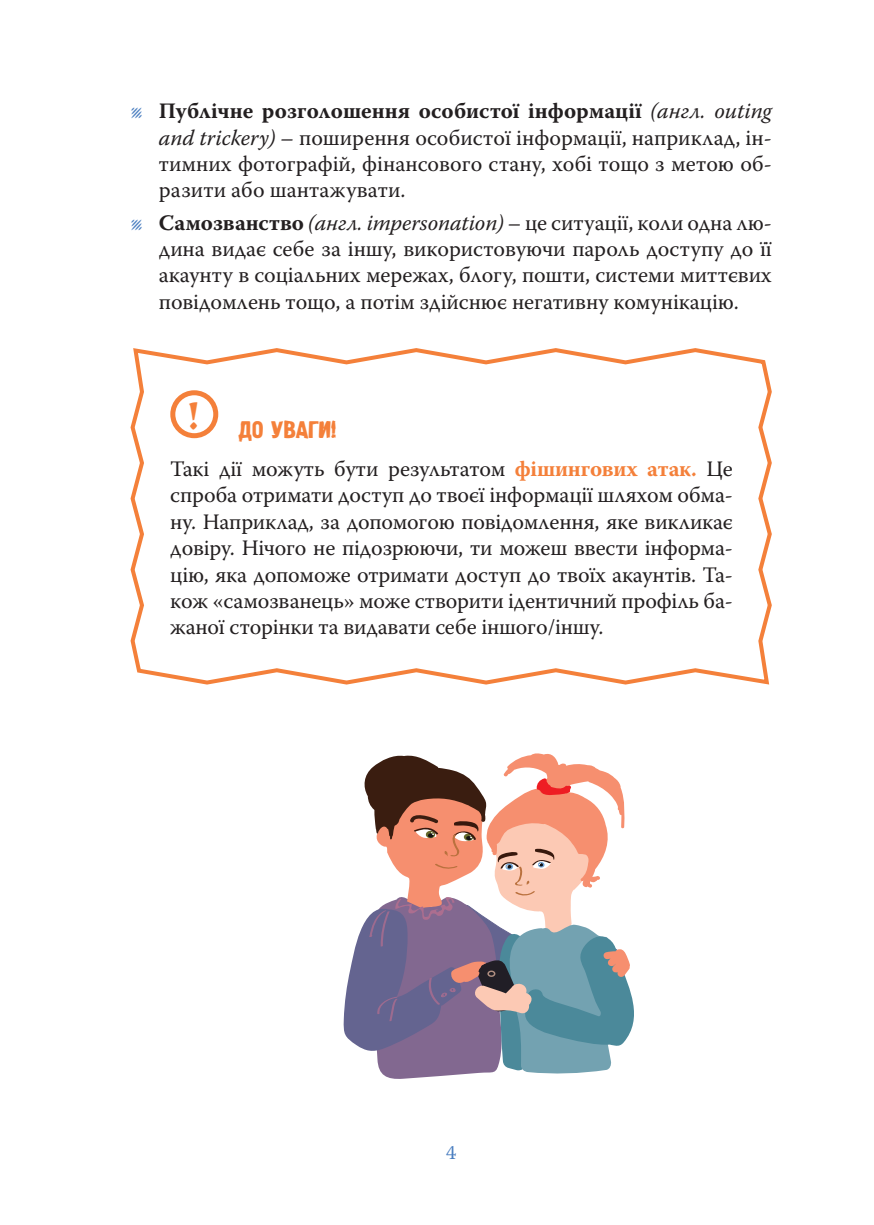
<style>
.page{position:relative;width:874px;height:1225px;background:#fff}
.page>*{position:absolute;margin:0;border:0;box-sizing:border-box;transform-origin:0 0}
.t1{font:24px "Graffiti 1 C";color:#f4803a}
.t2{font:22px/26.4px "Warnock Pro";letter-spacing:-.005em;color:#231f20;text-align:justify}
.t3{font:20px "Warnock Pro";color:#4a7ec0}
.s1{color:#4a7ec0}
.s2{font-weight:700}
.s3{font-style:italic}
.s4{font-weight:700;color:#f4803a}
</style>
<div class="page">
<svg style="left:130px;top:348px;width:642px;height:337px"></svg>
<div style="left:170px;top:390px;width:48px;height:48px;border:5px solid #f4803a;border-radius:50%"></div>
<svg style="left:343px;top:753px;width:291px;height:326px"></svg>
<p class="t2" style="left:159px;top:97px;width:614px;text-indent:-28px"><span class="s1">҂</span> <span class="s2">Публічне розголошення особистої інформації</span> <span class="s3">(англ. outing and trickery)</span> – поширення особистої інформації, наприклад, ін&shy;тимних фотографій, фінансового стану, хобі тощо з метою об&shy;разити або шантажувати.</p>
<p class="t2" style="left:159px;top:209px;width:614px;text-indent:-28px"><span class="s1">҂</span> <span class="s2">Самозванство</span> <span class="s3">(англ. impersonation)</span> – це ситуації, коли одна лю&shy;дина видає себе за іншу, використовуючи пароль доступу до її акаунту в соціальних мережах, блогу, пошти, системи миттєвих повідомлень тощо, а потім здійснює негативну комунікацію.</p>
<p class="t1" style="left:187px;top:416px;width:151px"><sup>!</sup> ДО УВАГИ!</p>
<p class="t2" style="left:170px;top:455px;width:564px">Такі дії можуть бути результатом <span class="s4">фішингових атак.</span> Це спроба отримати доступ до твоєї інформації шляхом обма&shy;ну. Наприклад, за допомогою повідомлення, яке викликає довіру. Нічого не підозрюючи, ти можеш ввести інформа&shy;цію, яка допоможе отримати доступ до твоїх акаунтів. Та&shy;кож «самозванець» може створити ідентичний профіль ба&shy;жаної сторінки та видавати себе іншого/іншу.</p>
<p class="t3" style="left:446px;top:1140px;width:12px">4</p>
</div>
